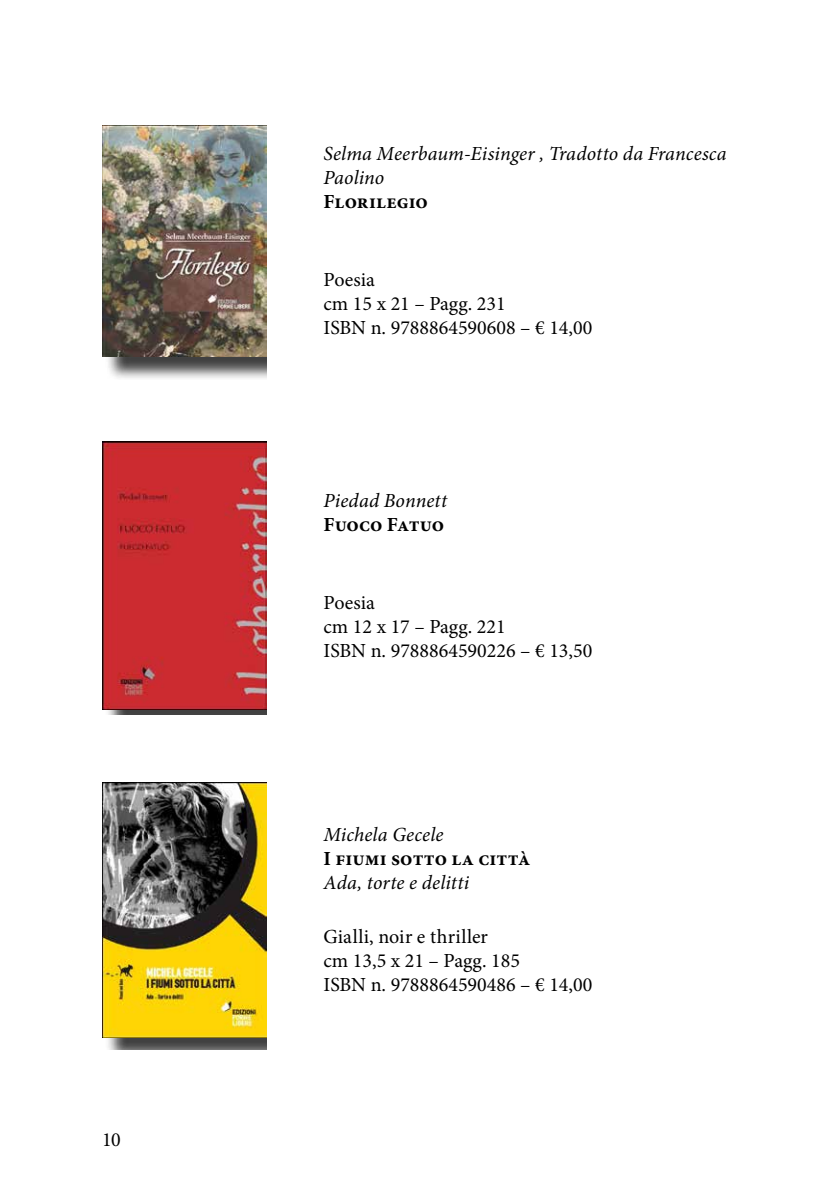
<style>
.page{position:relative;width:840px;height:1191px;background:#fff}
.page>*{position:absolute;margin:0;border:0;box-sizing:border-box;transform-origin:0 0}
.t1{font:20px/24px "Minion Pro";color:#000}
.t2{font:italic 20px/24px "Minion Pro";letter-spacing:.005em;color:#000}
.t3{font:700 20px "Minion Pro";letter-spacing:.005em;color:#000}
</style>
<div class="page">
<div style="left:105px;top:786px;width:161px;height:263px;background:#000;opacity:.75"></div>
<img style="left:102px;top:783px;width:164px;height:254px">
<img style="left:102px;top:442px;width:164px;height:267px">
<div style="left:105px;top:129px;width:161px;height:251px;background:#000;opacity:.75"></div>
<img style="left:102px;top:126px;width:164px;height:230px">
<p class="t1" style="left:102px;top:1127px;width:20px">10</p>
<p class="t2" style="left:323px;top:142px;width:404px">Selma Meerbaum-Eisinger , Tradotto da Francesca<br>Paolino</p>
<p class="t3" style="left:323px;top:188px;width:106px">Florilegio</p>
<p class="t1" style="left:323px;top:268px;width:270px">Poesia<br>cm 15 x 21 – Pagg. 231<br>ISBN n. 9788864590608 – € 14,00</p>
<p class="t2" style="left:323px;top:488px;width:125px">Piedad Bonnett</p>
<p class="t3" style="left:323px;top:510px;width:122px">Fuoco Fatuo</p>
<p class="t1" style="left:323px;top:590px;width:270px">Poesia<br>cm 12 x 17 – Pagg. 221<br>ISBN n. 9788864590226 – € 13,50</p>
<p class="t2" style="left:323px;top:823px;width:122px">Michela Gecele</p>
<p class="t3" style="left:323px;top:845px;width:208px">I fiumi sotto la città</p>
<p class="t2" style="left:323px;top:871px;width:147px">Ada, torte e delitti</p>
<p class="t1" style="left:323px;top:925px;width:270px">Gialli, noir e thriller<br>cm 13,5 x 21 – Pagg. 185<br>ISBN n. 9788864590486 – € 14,00</p>
</div>
